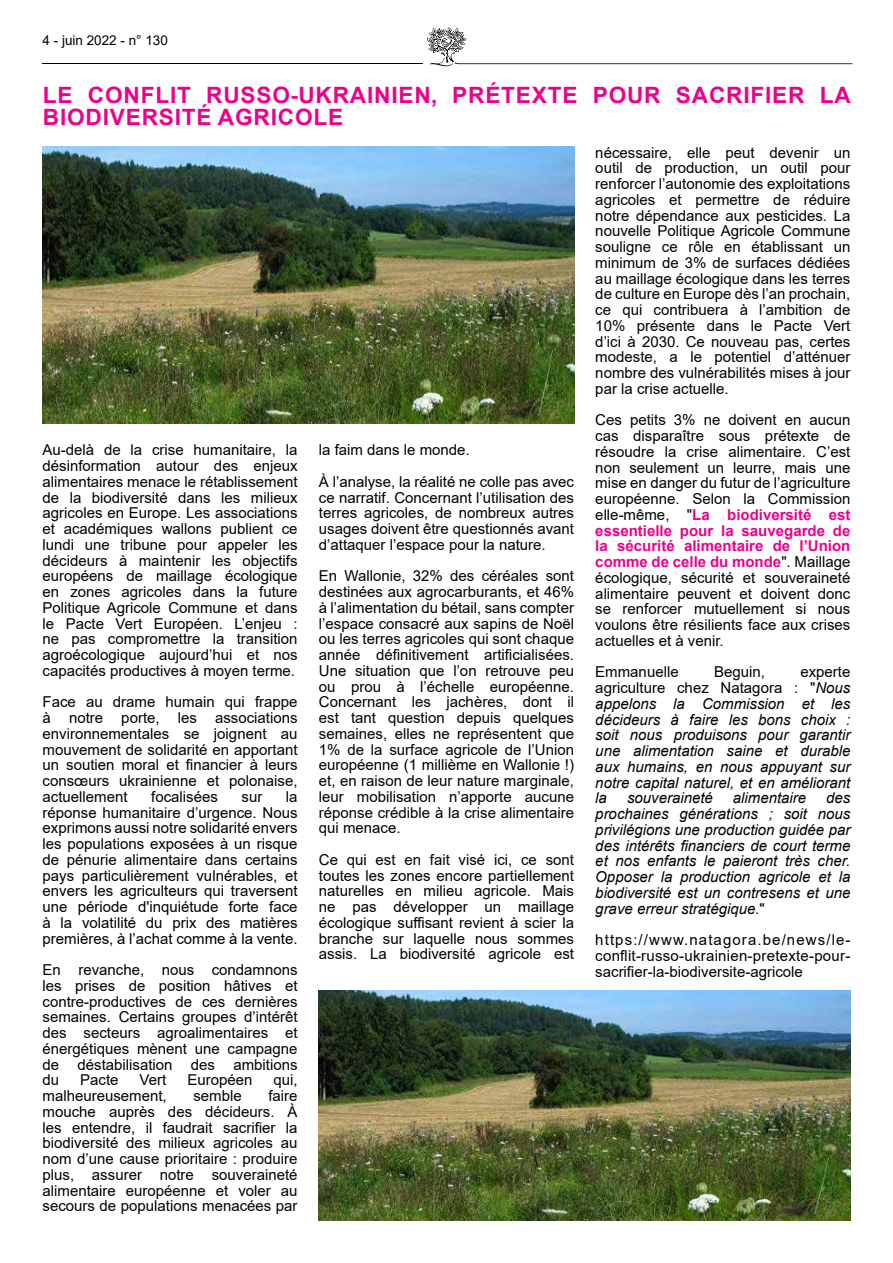
<style>
.page{position:relative;width:893px;height:1263px;background:#fff}
.page>*{position:absolute;margin:0;border:0;box-sizing:border-box;transform-origin:0 0}
.t1{font:700 22.5px/22.5px "Arial";letter-spacing:.035em;color:#ec008c}
.t2{font:15px/15.8px "Arial";color:#000;text-align:justify}
.t3{font:italic 15px/15.8px "Arial";color:#000;text-align:justify}
.t4{font:13.5px "Arial";color:#000}
.s1{font-weight:700;color:#ec008c}
.s2{font-style:normal}
</style>
<div class="page">
<svg style="left:427px;top:27px;width:426px;height:39px"></svg>
<hr style="left:43px;top:63px;width:380px;height:1px;background:#000">
<img style="left:43px;top:147px;width:531px;height:276px">
<img style="left:319px;top:991px;width:531px;height:229px">
<p class="t4" style="left:43px;top:31px;width:127px">4 - juin 2022 - n° 130</p>
<h1 class="t1" style="left:43px;top:84px;width:809px">LE CONFLIT RUSSO-UKRAINIEN, PRÉTEXTE POUR SACRIFIER LA<br>BIODIVERSITÉ AGRICOLE</h1>
<p class="t2" style="left:43px;top:442px;width:257px">Au-delà de la crise humanitaire, la désinformation autour des enjeux alimentaires menace le rétablissement de la biodiversité dans les milieux agricoles en Europe. Les associations et académiques wallons publient ce lundi une tribune pour appeler les décideurs à maintenir les objectifs européens de maillage écologique en zones agricoles dans la future Politique Agricole Commune et dans le Pacte Vert Européen. L’enjeu : ne pas compromettre la transition agroécologique aujourd’hui et nos capacités productives à moyen terme.</p>
<p class="t2" style="left:43px;top:694px;width:257px">Face au drame humain qui frappe à notre porte, les associations environnementales se joignent au mouvement de solidarité en apportant un soutien moral et financier à leurs consœurs ukrainienne et polonaise, actuellement</p>
<p class="t2" style="left:151px;top:789px;width:68px">focalisées</p>
<p class="t2" style="left:241px;top:789px;width:22px">sur</p>
<p class="t2" style="left:43px;top:789px;width:257px;text-indent:243px">la réponse humanitaire d’urgence. Nous exprimons aussi notre solidarité envers les populations exposées à un risque de pénurie alimentaire dans certains pays particulièrement vulnérables, et envers les agriculteurs qui traversent une période d'inquiétude forte face à la volatilité du prix des matières premières, à l’achat comme à la vente.</p>
<p class="t2" style="left:43px;top:962px;width:257px">En revanche, nous condamnons les prises de position hâtives et contre-productives de ces dernières semaines. Certains groupes d’intérêt des secteurs agroalimentaires et énergétiques mènent une campagne de déstabilisation des ambitions du</p>
<p class="t2" style="left:80px;top:1072px;width:40px">Pacte</p>
<p class="t2" style="left:140px;top:1072px;width:28px">Vert</p>
<p class="t2" style="left:187px;top:1072px;width:67px">Européen</p>
<p class="t2" style="left:273px;top:1072px;width:26px">qui,</p>
<p class="t2" style="left:43px;top:1088px;width:126px">malheureusement,</p>
<p class="t2" style="left:193px;top:1088px;width:50px">semble</p>
<p class="t2" style="left:43px;top:1088px;width:257px;text-indent:226px">faire mouche auprès des décideurs. À les entendre, il faudrait sacrifier la biodiversité des milieux agricoles au nom d’une cause prioritaire : produire plus, assurer notre souveraineté alimentaire européenne et voler au secours de populations menacées par</p>
<p class="t2" style="left:319px;top:434px;width:257px;line-height:31.5px">la faim dans le monde.<br>À l’analyse, la réalité ne colle pas avec</p>
<p class="t2" style="left:319px;top:489px;width:257px">ce narratif. Concernant l’utilisation des terres agricoles, de nombreux autres usages doivent être questionnés avant d’attaquer l’espace pour la nature.</p>
<p class="t2" style="left:319px;top:568px;width:257px">En Wallonie, 32% des céréales sont destinées aux agrocarburants, et 46% à l’alimentation du bétail, sans compter l’espace consacré aux sapins de Noël ou les terres agricoles qui sont chaque année définitivement artificialisées.<br>Une situation que l’on retrouve peu ou prou à l’échelle européenne.<br>Concernant les jachères, dont il est tant question depuis quelques semaines, elles ne représentent que 1% de la surface agricole de l’Union européenne (1 millième en Wallonie !) et, en raison de leur nature marginale, leur mobilisation n’apporte aucune réponse crédible à la crise alimentaire qui menace.</p>
<p class="t2" style="left:319px;top:852px;width:257px">Ce qui est en fait visé ici, ce sont toutes les zones encore partiellement naturelles en milieu agricole. Mais ne pas développer un maillage écologique suffisant revient à scier la branche sur laquelle nous sommes assis. La biodiversité agricole est</p>
<p class="t2" style="left:595px;top:144px;width:257px">nécessaire, elle peut devenir un outil de production, un outil pour renforcer l’autonomie des exploitations agricoles et permettre de réduire notre dépendance aux pesticides. La nouvelle Politique Agricole Commune souligne ce rôle en établissant un minimum de 3% de surfaces dédiées au maillage écologique dans les terres de culture en Europe dès l’an prochain, ce qui contribuera à l’ambition de 10% présente dans le Pacte Vert d’ici à 2030. Ce nouveau pas, certes modeste, a le potentiel d’atténuer nombre des vulnérabilités mises à jour par la crise actuelle.</p>
<p class="t2" style="left:595px;top:412px;width:257px">Ces petits 3% ne doivent en aucun cas disparaître sous prétexte de résoudre la crise alimentaire. C’est non seulement un leurre, mais une mise en danger du futur de l’agriculture européenne. Selon la Commission elle-même, "<span class="s1">La biodiversité est essentielle pour la sauvegarde de la sécurité alimentaire de l’Union comme de celle du monde</span>". Maillage écologique, sécurité et souveraineté alimentaire peuvent et doivent donc se renforcer mutuellement si nous voulons être résilients face aux crises actuelles et à venir.</p>
<p class="t2" style="left:595px;top:664px;width:85px">Emmanuelle</p>
<p class="t2" style="left:714px;top:664px;width:52px">Beguin,</p>
<p class="t3" style="left:595px;top:664px;width:257px;text-indent:205px"><span class="s2">experte agriculture chez Natagora : "</span>Nous appelons la Commission et les décideurs à faire les bons choix : soit nous produisons pour garantir une alimentation saine et durable aux humains, en nous appuyant sur notre capital naturel, et en améliorant la</p>
<p class="t3" style="left:595px;top:790px;width:257px;text-indent:231px">des prochaines générations ; soit nous privilégions une production guidée par des intérêts financiers de court terme et nos enfants le paieront très cher.<br>Opposer la production agricole et la biodiversité est un contresens et une grave erreur stratégique.<span class="s2">"</span></p>
<p class="t2" style="left:595px;top:932px;width:257px">https://www.natagora.be/news/le&shy;conflit-russo-ukrainien-pretexte-pour&shy;sacrifier-la-biodiversite-agricole</p>
<p class="t3" style="left:627px;top:790px;width:87px">souveraineté</p>
<p class="t3" style="left:733px;top:790px;width:75px">alimentaire</p>
</div>
